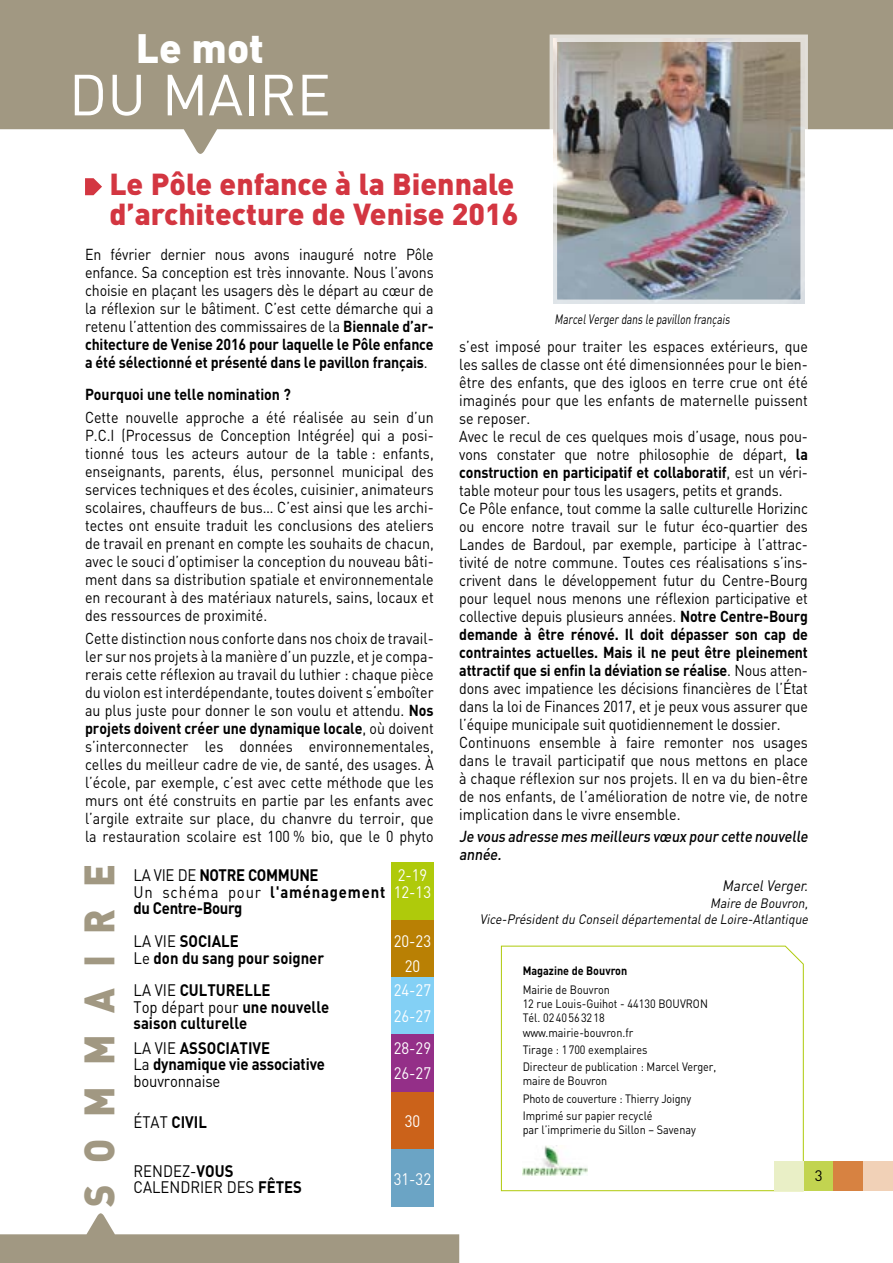
<style>
.page{position:relative;width:893px;height:1263px;background:#fff}
.page>*{position:absolute;margin:0;border:0;box-sizing:border-box;transform-origin:0 0}
.t1{font:57px "DIN";color:#fff}
.t2{font:900 42px "DIN";letter-spacing:.57em;color:#a19882;scale:.9 1}
.t3{font:900 40.5px "DIN";color:#fff}
.t4{font:900 30px/30px "DIN";color:#d33641}
.t5{font:700 16.5px/16.5px "DIN";color:#000;scale:.9 1}
.t6{font:700 16.5px/16.5px "DIN";letter-spacing:-.02em;color:#000;scale:.9 1}
.t7{font:16.5px/25.5px "DIN";color:#fff;scale:.9 1}
.t8{font:16.5px/16.5px "DIN";color:#000;scale:.9 1}
.t9{font:15.75px/18px "DIN";letter-spacing:-.01em;color:#000;text-align:justify;scale:.9 1}
.t10{font:500 15.75px/18px "DIN";color:#000;scale:.9 1}
.t11{font:700 15.75px "DIN";color:#000;scale:.9 1}
.t12{font:italic 15px "DIN";color:#000;scale:.9 1}
.t13{font:15px "DIN";color:#000}
.t14{font:italic 13.5px/16.5px "DIN";color:#000;text-align:right;scale:.9 1}
.t15{font:13.5px "DIN";color:#000;scale:.75 1}
.t16{font:12px/14.2px "DIN";color:#000;scale:.9 1}
.t17{font:700 12px "DIN";color:#000;scale:.9 1}
.s1{font-weight:700}
.s2{font-weight:400}
</style>
<div class="page">
<svg style="left:501px;top:945px;width:303px;height:246px"></svg>
<div style="left:391px;top:862px;width:43px;height:58px;background:#afca0b"></div>
<div style="left:391px;top:920px;width:43px;height:57px;background:#b98004"></div>
<div style="left:391px;top:977px;width:43px;height:58px;background:#83d0f5"></div>
<div style="left:391px;top:1035px;width:43px;height:57px;background:#942f88"></div>
<div style="left:391px;top:1092px;width:43px;height:57px;background:#cb621a"></div>
<div style="left:391px;top:1149px;width:43px;height:58px;background:#6ba4c5"></div>
<svg style="left:0;top:1213px;width:459px;height:50px"></svg>
<img style="left:523px;top:1145px;width:64px;height:31px">
<svg style="left:1px;top:0;width:892px;height:154px;background:#aea694"></svg>
<svg style="left:0;top:0;width:1px;height:130px"></svg>
<div style="left:804px;top:1161px;width:29px;height:30px;background:#c2d450"></div>
<div style="left:833px;top:1161px;width:30px;height:30px;background:#d78241"></div>
<div style="left:863px;top:1161px;width:30px;height:30px;background:#f1d1b7"></div>
<div style="left:774px;top:1161px;width:30px;height:30px;background:#e9efc6"></div>
<img style="left:559px;top:44px;width:240px;height:254px">
<div style="left:550px;top:35px;width:258px;height:272px;border:8px solid #fff"></div>
<svg style="left:85px;top:178px;width:17px;height:17px"></svg>
<h3 class="t3" style="left:136px;top:21px;width:130px">Le mot</h3>
<h1 class="t1" style="left:69px;top:59px;width:263px">DU MAIRE</h1>
<h3 class="t4" style="left:109px;top:168px;width:411px">Le Pôle enfance à la Biennale d’architecture de Venise 2016</h3>
<p class="t9" style="left:85px;top:245px;width:389px">En février dernier nous avons inauguré notre Pôle enfance. Sa conception est très innovante. Nous l’avons choisie en plaçant les usagers dès le départ au cœur de la réflexion sur le bâtiment. C’est cette démarche qui a retenu l’attention des commissaires de la <span class="s1">Biennale d’ar&shy;chitecture de Venise 2016 pour laquelle le Pôle enfance a été sélectionné et présenté dans le pavillon français</span>.</p>
<p class="t11" style="left:85px;top:384px;width:230px">Pourquoi une telle nomination ?</p>
<p class="t9" style="left:85px;top:408px;width:389px">Cette nouvelle approche a été réalisée au sein d’un P.C.I (Processus de Conception Intégrée) qui a posi&shy;tionné tous les acteurs autour de la table : enfants, enseignants, parents, élus, personnel municipal des services techniques et des écoles, cuisinier, animateurs scolaires, chauffeurs de bus… C’est ainsi que les archi&shy;tectes ont ensuite traduit les conclusions des ateliers de travail en prenant en compte les souhaits de chacun, avec le souci d’optimiser la conception du nouveau bâti&shy;ment dans sa distribution spatiale et environnementale en recourant à des matériaux naturels, sains, locaux et des ressources de proximité.</p>
<p class="t9" style="left:85px;top:629px;width:389px">Cette distinction nous conforte dans nos choix de travail&shy;ler sur nos projets à la manière d’un puzzle, et je compa&shy;rerais cette réflexion au travail du luthier : chaque pièce du violon est interdépendante, toutes doivent s‘emboîter au plus juste pour donner le son voulu et attendu. <span class="s1">Nos projets doivent créer une dynamique locale</span>, où doivent s’interconnecter les données environnementales, celles du meilleur cadre de vie, de santé, des usages. À l’école, par exemple, c’est avec cette méthode que les murs ont été construits en partie par les enfants avec l’argile extraite sur place, du chanvre du terroir, que la restauration scolaire est 100 % bio, que le 0 phyto</p>
<h2 class="t2" style="left:71px;top:1207px;width:382px;rotate:-90deg">SOMMAIRE</h2>
<p class="t6" style="left:134px;top:866px;width:281px"><span class="s2">LA VIE DE</span> NOTRE COMMUNE<br><span class="s2">Un schéma pour</span> l'aménagement du Centre-Bourg</p>
<p class="t7" style="left:394px;top:867px;width:43px;line-height:16.5px">2-19<br>12-13</p>
<p class="t5" style="left:134px;top:932px;width:213px"><span class="s2">LA VIE</span> SOCIALE<br><span class="s2">Le</span> don du sang pour soigner</p>
<p class="t7" style="left:394px;top:928px;width:43px;text-align:center">20-23<br>20</p>
<p class="t5" style="left:134px;top:981px;width:219px"><span class="s2">LA VIE</span> CULTURELLE<br><span class="s2">Top départ pour</span> une nouvelle saison culturelle</p>
<p class="t7" style="left:394px;top:977px;width:43px">24-27<br>26-27</p>
<p class="t5" style="left:134px;top:1039px;width:214px"><span class="s2">LA VIE</span> ASSOCIATIVE<br><span class="s2">La</span> dynamique vie associative <span class="s2">bouvronnaise</span></p>
<p class="t7" style="left:394px;top:1034px;width:43px">28-29<br>26-27</p>
<p class="t5" style="left:134px;top:1113px;width:83px"><span class="s2">ÉTAT</span> CIVIL</p>
<p class="t7" style="left:405px;top:1108px;width:19px">30</p>
<p class="t8" style="left:134px;top:1162px;width:189px">RENDEZ-<span class="s1">VOUS<br></span>CALENDRIER DES <span class="s1">FÊTES</span></p>
<p class="t7" style="left:394px;top:1166px;width:43px">31-32</p>
<p class="t15" style="left:554px;top:311px;width:238px">MarcelVergerdans le pavillon français</p>
<p class="t9" style="left:459px;top:337px;width:389px;text-align:left">s’est imposé pour traiter les espaces extérieurs, que les salles de classe ont été dimensionnées pour le bien&shy;être des enfants, que des igloos en terre crue ont été imaginés pour que les enfants de maternelle puissent se reposer.<br>Avec le recul de ces quelques mois d’usage, nous pou&shy;vons constater que notre philosophie de départ, <span class="s1">la construction en participatif et collaboratif</span>, est un véri&shy;table moteur pour tous les usagers, petits et grands.<br>Ce Pôle enfance, tout comme la salle culturelle Horizinc ou encore notre travail sur le futur éco-quartier des Landes de Bardoul, par exemple, participe à l’attrac&shy;tivité de notre commune. Toutes ces réalisations s’ins&shy;crivent dans le développement futur du Centre-Bourg pour lequel nous menons une réflexion participative et collective depuis plusieurs années. <span class="s1">Notre Centre-Bourg demande à être rénové. Il doit dépasser son cap de contraintes actuelles. Mais il ne peut être pleinement attractif que si enfin la déviation se réalise</span>. Nous atten&shy;dons avec impatience les décisions financières de l’État dans la loi de Finances 2017, et je peux vous assurer que l’équipe municipale suit quotidiennement le dossier.<br>Continuons ensemble à faire remonter nos usages dans le travail participatif que nous mettons en place à chaque réflexion sur nos projets. Il en va du bien-être de nos enfants, de l’amélioration de notre vie, de notre implication dans le vivre ensemble.</p>
<p class="t10" style="left:459px;top:827px;width:392px">Je vous adresse mes meilleurs vœux pour cette nouvelle année.</p>
<p class="t12" style="left:722px;top:877px;width:100px">MarcelVerger.</p>
<p class="t14" style="left:480px;top:894px;width:369px">Maire de Bouvron,<br>Vice-Présidentdu Conseildépartementalde Loire-Atlantique</p>
<p class="t17" style="left:523px;top:963px;width:118px">Magazine de Bouvron</p>
<p class="t16" style="left:523px;top:982px;width:207px">Mairie de Bouvron<br>12 rue Louis-Guihot - 44130 BOUVRON<br>Tél. 0240563218 www.mairie-bouvron.fr</p>
<p class="t16" style="left:523px;top:1041px;width:217px;line-height:17.2px">Tirage : 1700 exemplaires<br>Directeur de publication : Marcel Verger,</p>
<p class="t16" style="left:523px;top:1072px;width:189px;line-height:17.2px">maire de Bouvron<br>Photo de couverture : Thierry Joigny<br>Imprimé sur papier recyclé</p>
<p class="t16" style="left:523px;top:1122px;width:194px">par l’imprimerie du Sillon – Savenay</p>
<p class="t13" style="left:815px;top:1166px;width:9px">3</p>
</div>
